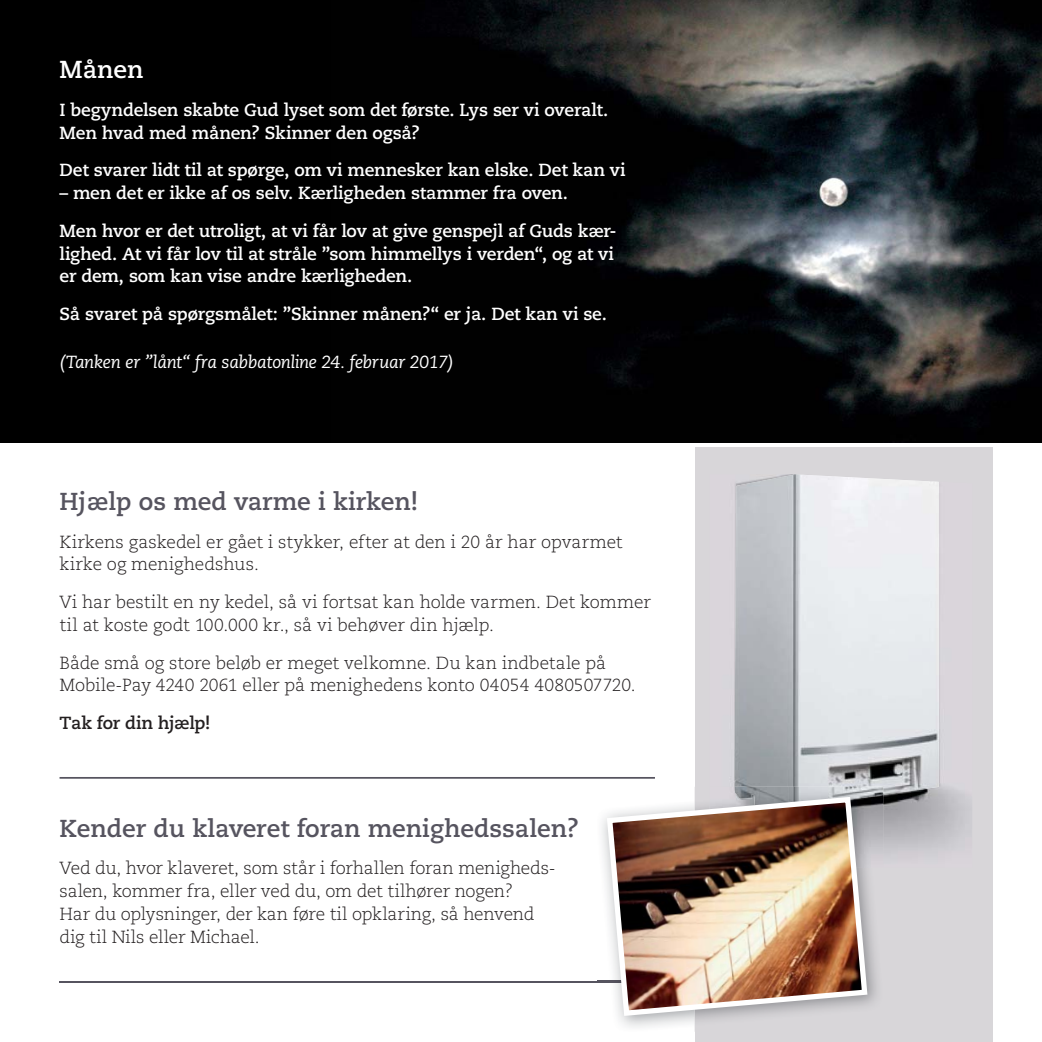
<style>
.page{position:relative;width:1042px;height:1042px;background:#fff}
.page>*{position:absolute;margin:0;border:0;box-sizing:border-box;transform-origin:0 0}
.t1{font:700 24.5px "Caecilia LT Std";color:#56545f}
.t2{font:700 24.5px "Caecilia LT Std";color:#fff}
.t3{font:300 17.5px/22.8px "Caecilia LT Std";letter-spacing:-.005em;color:#231f20}
.t4{font:700 17.5px/22.8px "Caecilia LT Std";letter-spacing:-.01em;color:#fff}
.t5{font:italic 17.5px "Caecilia LT Std";letter-spacing:-.025em;color:#fff}
.t6{font:700 17.5px "Caecilia LT Std";letter-spacing:-.02em;color:#231f20}
</style>
<div class="page">
<div style="left:694px;top:448px;width:298px;height:594px;background:#d8d6d9"></div>
<hr style="left:60px;top:777px;width:595px;height:2px;background:#56545f">
<hr style="left:60px;top:980px;width:595px;height:2px;background:#56545f">
<div style="left:0;top:0;width:1042px;height:443px;background:#000"></div>
<img style="left:448px;top:0;width:594px;height:443px">
<img style="left:883px;top:675px;width:89px;height:180px">
<img style="left:734px;top:474px;width:205px;height:321px">
<img style="left:597px;top:787px;width:280px;height:244px">
<img style="left:597px;top:980px;width:7px;height:2px">
<img style="left:709px;top:787px;width:174px;height:81px">
<img style="left:734px;top:787px;width:149px;height:33px">
<img style="left:604px;top:794px;width:266px;height:225px">
<h1 class="t2" style="left:60px;top:58px;width:85px">Månen</h1>
<p class="t4" style="left:60px;top:99px;width:550px">I begyndelsen skabte Gud lyset som det første. Lys ser vi overalt.<br>Men hvad med månen? Skinner den også?</p>
<p class="t4" style="left:60px;top:160px;width:568px">Det svarer lidt til at spørge, om vi mennesker kan elske. Det kan vi</p>
<p class="t4" style="left:60px;top:175px;width:559px;line-height:37.6px">– men det er ikke af os selv. Kærligheden stammer fra oven.<br>Men hvor er det utroligt, at vi får lov at give genspejl af Guds kær-</p>
<p class="t4" style="left:60px;top:243px;width:556px">lighed. At vi får lov til at stråle ”som himmellys i verden“, og at vi er dem, som kan vise andre kærligheden.</p>
<p class="t4" style="left:60px;top:303px;width:549px">Så svaret på spørgsmålet: ”Skinner månen?“ er ja. Det kan vi se.</p>
<p class="t5" style="left:60px;top:353px;width:396px">(Tanken er ”lånt“ fra sabbatonline 24. februar 2017)</p>
<h1 class="t1" style="left:60px;top:489px;width:360px">Hjælp os med varme i kirken!</h1>
<p class="t3" style="left:60px;top:531px;width:565px">Kirkens gaskedel er gået i stykker, efter at den i 20 år har opvarmet kirke og menighedshus.</p>
<p class="t3" style="left:60px;top:591px;width:593px">Vi har bestilt en ny kedel, så vi fortsat kan holde varmen. Det kommer til at koste godt 100.000 kr., så vi behøver din hjælp.</p>
<p class="t3" style="left:60px;top:652px;width:578px">Både små og store beløb er meget velkomne. Du kan indbetale på<br>Mobile-Pay 4240 2061 eller på menighedens konto 04054 4080507720.</p>
<p class="t6" style="left:60px;top:714px;width:152px">Tak for din hjælp!</p>
<h1 class="t1" style="left:60px;top:816px;width:521px">Kender du klaveret foran menighedssalen?</h1>
<p class="t3" style="left:60px;top:857px;width:498px">Ved du, hvor klaveret, som står i forhallen foran menigheds&shy;salen, kommer fra, eller ved du, om det tilhører nogen?<br>Har du oplysninger, der kan føre til opklaring, så henvend dig til Nils eller Michael.</p>
</div>
